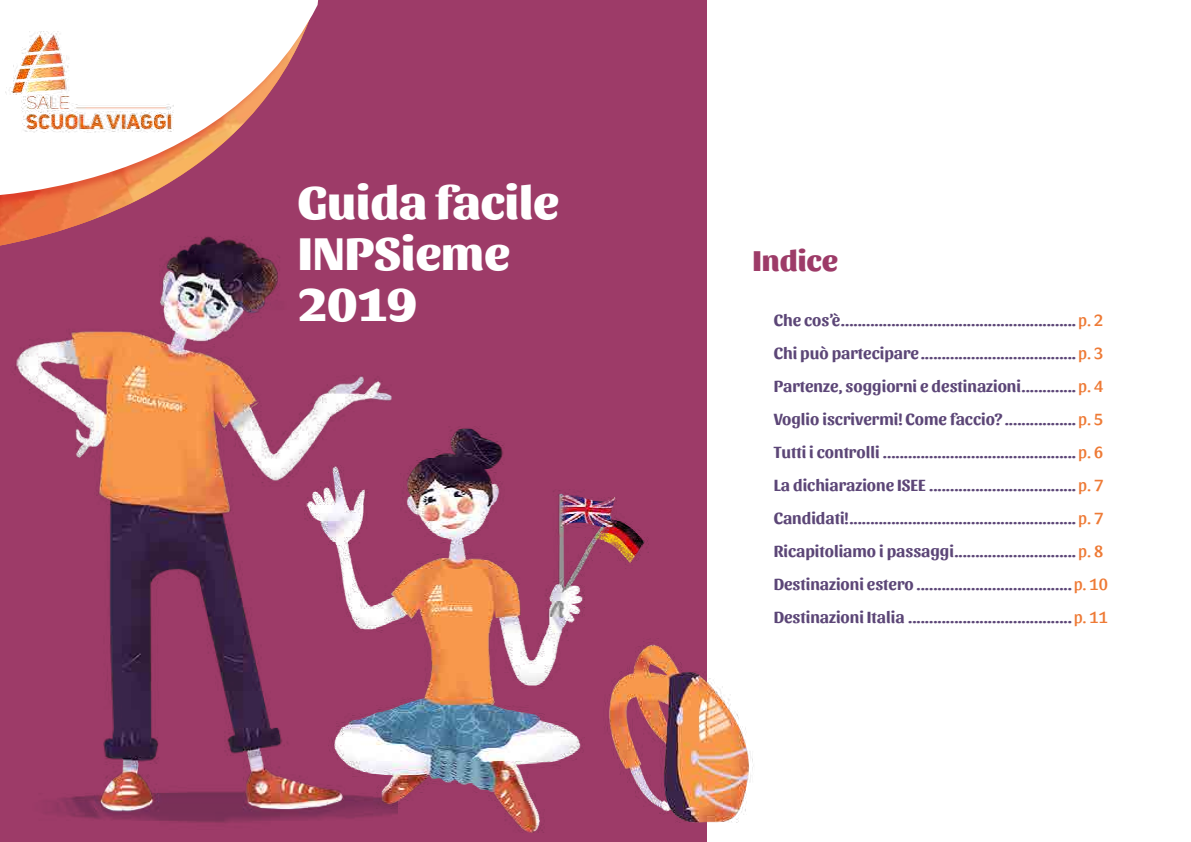
<style>
.page{position:relative;width:1191px;height:842px;background:#fff}
.page>*{position:absolute;margin:0;border:0;box-sizing:border-box;transform-origin:0 0}
.t1{font:800 48px/51px "Sansita";color:#fff}
.t2{font:800 30px "Sansita";color:#9d3b68}
.t3{font:700 17px/33px "Sansita";color:#5c4677}
.s1{font-weight:400;color:#ee7a35}
</style>
<div class="page">
<div style="left:0;top:0;width:706px;height:842px;background:#9d3b68"></div>
<svg style="left:0;top:0;width:319px;height:213px;fill:#fff"></svg>
<img style="left:6px;top:31px;width:173px;height:102px">
<img style="left:2px;top:210px;width:390px;height:613px">
<img style="left:667px;top:630px;width:87px;height:209px">
<img style="left:298px;top:427px;width:369px;height:406px">
<h1 class="t1" style="left:298px;top:177px;width:263px">Guida facile<br>INPSieme<br>2019</h1>
<h2 class="t2" style="left:752px;top:242px;width:87px">Indice</h2>
<p class="t3" style="left:773px;top:304px;width:336px">Che cos’è........................................................<span class="s1">p. 2<br></span>Chi può partecipare.....................................<span class="s1">p. 3<br></span>Partenze, soggiorni e destinazioni.............<span class="s1">p. 4<br></span>Voglio iscrivermi! Come faccio?.................<span class="s1">p. 5<br></span>Tutti i controlli ..............................................<span class="s1">p. 6<br></span>La dichiarazione ISEE ...................................<span class="s1">p. 7<br></span>Candidati!......................................................<span class="s1">p. 7<br></span>Ricapitoliamo i passaggi.............................<span class="s1">p. 8<br></span>Destinazioni estero .....................................<span class="s1">p. 10<br></span>Destinazioni Italia .......................................<span class="s1">p. 11</span></p>
</div>
